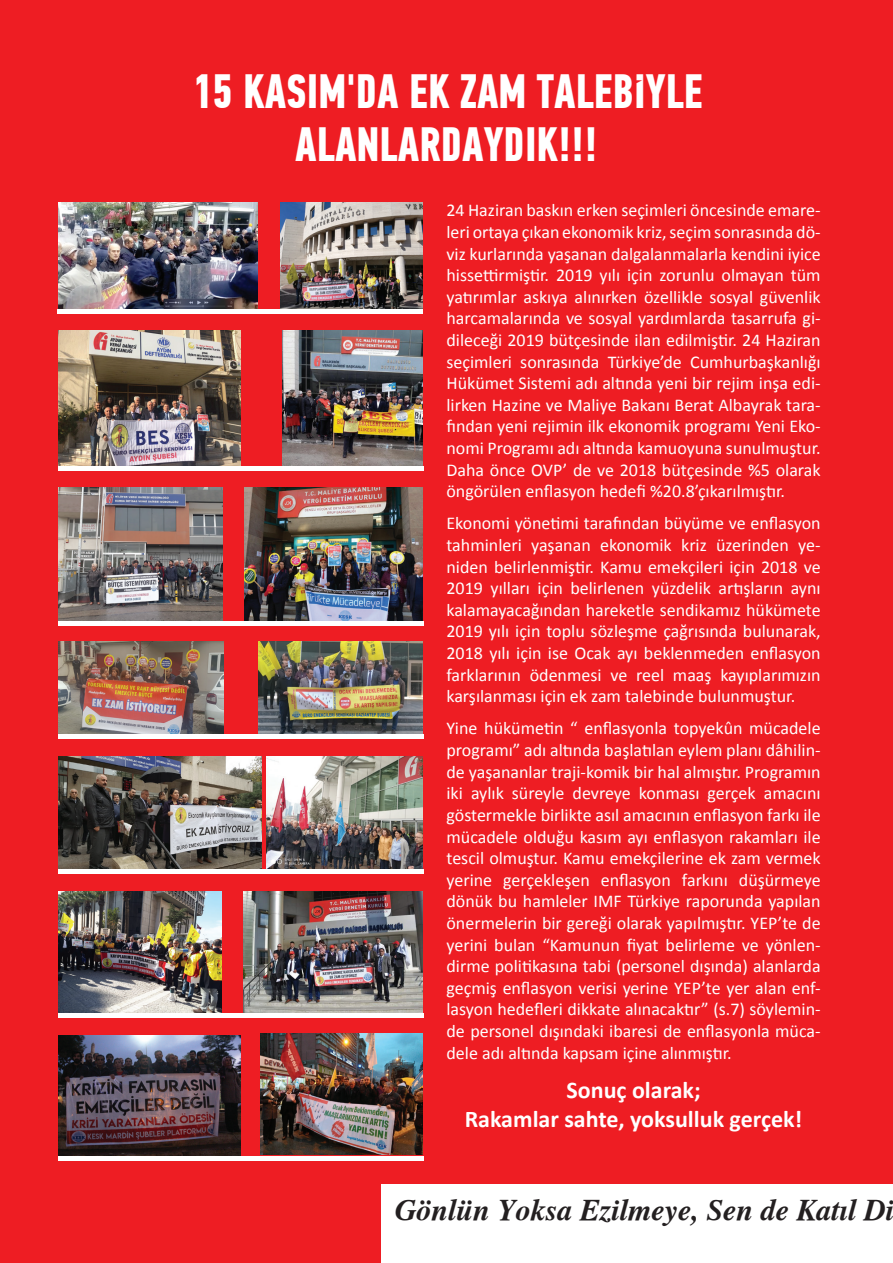
<style>
.page{position:relative;width:893px;height:1263px;background:#ee1d23}
.page>*{position:absolute;margin:0;border:0;box-sizing:border-box;transform-origin:0 0}
.t1{font:700 48px/52.5px "Isci Filmleri Festivali";color:#fff;text-align:center}
.t2{font:italic 30px "Times X Bold";color:#231f20}
.t3{font:700 24px/28.8px "Calibri";color:#fff;text-align:center}
.t4{font:18px/21.6px "Calibri";color:#fff;text-align:justify}
</style>
<div class="page">
<div style="left:381px;top:1185px;width:512px;height:78px;background:#fff"></div>
<img style="left:58px;top:203px;width:200px;height:106px">
<img style="left:281px;top:203px;width:142px;height:106px">
<img style="left:58px;top:331px;width:182px;height:135px">
<img style="left:282px;top:331px;width:141px;height:135px">
<img style="left:58px;top:487px;width:164px;height:134px">
<img style="left:244px;top:487px;width:179px;height:134px">
<img style="left:58px;top:641px;width:165px;height:93px">
<img style="left:258px;top:641px;width:165px;height:93px">
<img style="left:58px;top:756px;width:203px;height:113px">
<img style="left:266px;top:756px;width:157px;height:113px">
<img style="left:58px;top:892px;width:163px;height:121px">
<img style="left:243px;top:892px;width:180px;height:121px">
<img style="left:58px;top:1035px;width:182px;height:121px">
<img style="left:261px;top:1033px;width:162px;height:121px">
<div style="left:58px;top:621px;width:366px;height:5px;background:#fff"></div>
<hr style="left:58px;top:734px;width:366px;height:4px;background:#fff">
<hr style="left:58px;top:869px;width:366px;height:4px;background:#fff">
<div style="left:58px;top:1013px;width:366px;height:5px;background:#fff"></div>
<div style="left:58px;top:1156px;width:366px;height:5px;background:#fff"></div>
<div style="left:58px;top:466px;width:366px;height:5px;background:#fff"></div>
<div style="left:57px;top:309px;width:366px;height:5px;background:#fff"></div>
<h1 class="t1" style="left:192px;top:66px;width:513px">15 KASIM'DA EK ZAM TALEBİYLE<br>ALANLARDAYDIK!!!</h1>
<p class="t4" style="left:446px;top:200px;width:376px">24 Haziran baskın erken seçimleri öncesinde emare&shy;leri ortaya çıkan ekonomik kriz, seçim sonrasında dö&shy;viz kurlarında yaşanan dalgalanmalarla kendini iyice hissettirmiştir. 2019 yılı için zorunlu olmayan tüm yatırımlar askıya alınırken özellikle sosyal güvenlik harcamalarında ve sosyal yardımlarda tasarrufa gi&shy;dileceği 2019 bütçesinde ilan edilmiştir. 24 Haziran seçimleri sonrasında Türkiye’de Cumhurbaşkanlığı Hükümet Sistemi adı altında yeni bir rejim inşa edi&shy;lirken Hazine ve Maliye Bakanı Berat Albayrak tara&shy;fından yeni rejimin ilk ekonomik programı Yeni Eko&shy;nomi Programı adı altında kamuoyuna sunulmuştur.<br>Daha önce OVP’ de ve 2018 bütçesinde %5 olarak öngörülen enflasyon hedefi %20.8’çıkarılmıştır.</p>
<p class="t4" style="left:446px;top:513px;width:376px">Ekonomi yönetimi tarafından büyüme ve enflasyon tahminleri yaşanan ekonomik kriz üzerinden ye&shy;niden belirlenmiştir. Kamu emekçileri için 2018 ve 2019 yılları için belirlenen yüzdelik artışların aynı kalamayacağından hareketle sendikamız hükümete 2019 yılı için toplu sözleşme çağrısında bulunarak, 2018 yılı için ise Ocak ayı beklenmeden enflasyon farklarının ödenmesi ve reel maaş kayıplarımızın karşılanması için ek zam talebinde bulunmuştur.</p>
<p class="t4" style="left:446px;top:718px;width:376px">Yine hükümetin “ enflasyonla topyekûn mücadele programı” adı altında başlatılan eylem planı dâhilin&shy;de yaşananlar traji-komik bir hal almıştır. Programın iki aylık süreyle devreye konması gerçek amacını göstermekle birlikte asıl amacının enflasyon farkı ile mücadele olduğu kasım ayı enflasyon rakamları ile tescil olmuştur. Kamu emekçilerine ek zam vermek yerine gerçekleşen enflasyon farkını düşürmeye dönük bu hamleler IMF Türkiye raporunda yapılan önermelerin bir gereği olarak yapılmıştır. YEP’te de yerini bulan “Kamunun fiyat belirleme ve yönlen&shy;dirme politikasına tabi (personel dışında) alanlarda geçmiş enflasyon verisi yerine YEP’te yer alan enf&shy;lasyon hedefleri dikkate alınacaktır” (s.7) söylemin&shy;de personel dışındaki ibaresi de enflasyonla müca&shy;dele adı altında kapsam içine alınmıştır.</p>
<h3 class="t3" style="left:465px;top:1075px;width:339px">Sonuç olarak;<br>Rakamlar sahte, yoksulluk gerçek!</h3>
<h2 class="t2" style="left:395px;top:1193px;width:501px">Gönlün Yoksa Ezilmeye, Sen de Katıl Di</h2>
</div>
